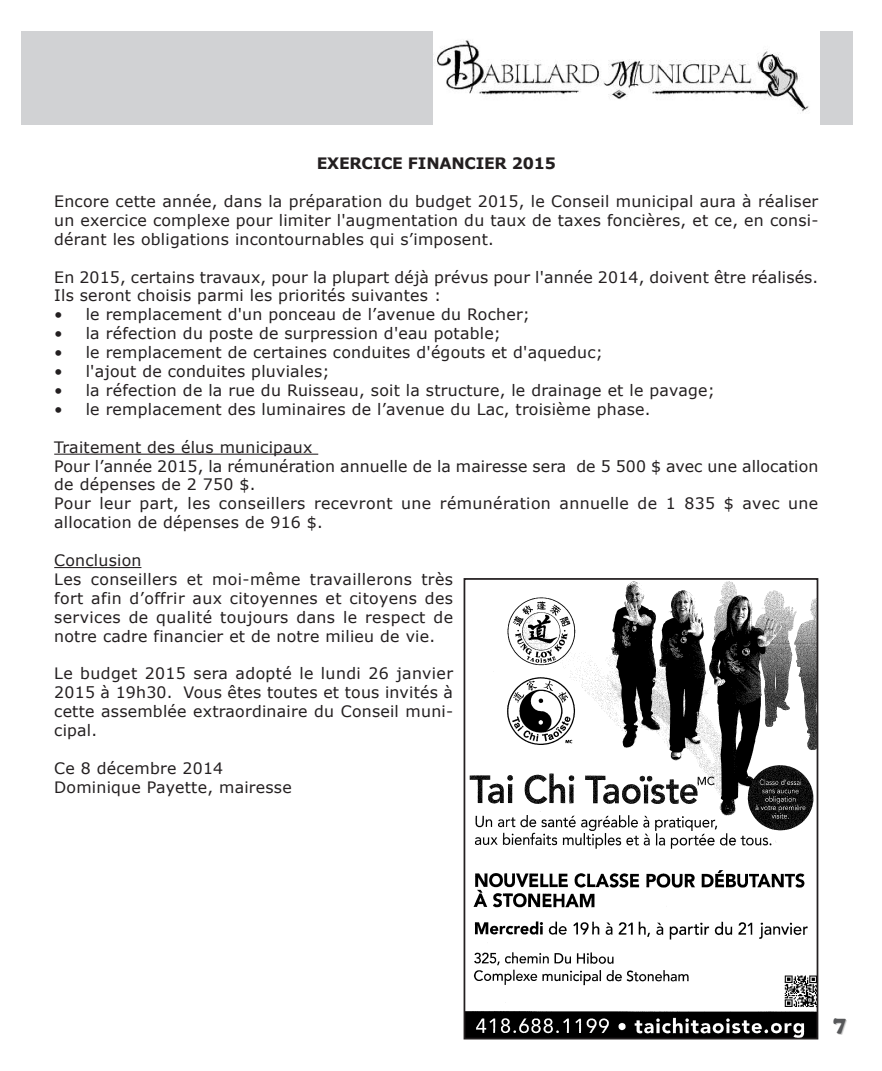
<style>
.page{position:relative;width:882px;height:1071px;background:#fff}
.page>*{position:absolute;margin:0;border:0;box-sizing:border-box;transform-origin:0 0}
.t1{font:21px "Cooper Black Std";color:#57585a}
.t2{font:15.75px/18.9px "Verdana";letter-spacing:.015em;color:#231f20}
.t3{font:700 15.75px "Verdana";letter-spacing:-.015em;color:#231f20}
</style>
<div class="page">
<div style="left:22px;top:32px;width:831px;height:93px;background:#d1d2d4"></div>
<div style="left:434px;top:32px;width:386px;height:94px;background:#fff"></div>
<img style="left:434px;top:40px;width:375px;height:72px">
<hr style="left:54px;top:454px;width:264px;height:1px;background:#231f20">
<hr style="left:54px;top:567px;width:87px;height:1px;background:#231f20">
<img style="left:467px;top:581px;width:348px;height:455px">
<div style="left:464px;top:578px;width:354px;height:461px;border:2px solid #231f20"></div>
<p class="t3" style="left:317px;top:153px;width:241px">EXERCICE FINANCIER 2015</p>
<p class="t2" style="left:54px;top:191px;width:766px;text-align:justify">Encore cette année, dans la préparation du budget 2015, le Conseil municipal aura à réaliser un exercice complexe pour limiter l'augmentation du taux de taxes foncières, et ce, en consi&shy;dérant les obligations incontournables qui s’imposent.</p>
<p class="t2" style="left:54px;top:267px;width:766px">En 2015, certains travaux, pour la plupart déjà prévus pour l'année 2014, doivent être réalisés.<br>Ils seront choisis parmi les priorités suivantes :</p>
<p class="t2" style="left:54px;top:305px;width:477px">• le remplacement d'un ponceau de l’avenue du Rocher;</p>
<p class="t2" style="left:54px;top:323px;width:448px">• la réfection du poste de surpression d'eau potable;</p>
<p class="t2" style="left:54px;top:342px;width:550px">• le remplacement de certaines conduites d'égouts et d'aqueduc;</p>
<p class="t2" style="left:54px;top:361px;width:277px">• l'ajout de conduites pluviales;</p>
<p class="t2" style="left:54px;top:380px;width:662px">• la réfection de la rue du Ruisseau, soit la structure, le drainage et le pavage;</p>
<p class="t2" style="left:54px;top:399px;width:598px">• le remplacement des luminaires de l’avenue du Lac, troisième phase.</p>
<p class="t2" style="left:54px;top:437px;width:766px">Traitement des élus municipaux<br>Pour l’année 2015, la rémunération annuelle de la mairesse sera de 5 500 $ avec une allocation de dépenses de 2 750 $.<br>Pour leur part, les conseillers recevront une rémunération annuelle de 1 835 $ avec une allocation de dépenses de 916 $.</p>
<p class="t2" style="left:54px;top:550px;width:400px">Conclusion<br>Les conseillers et moi-même travaillerons très fort afin d’offrir aux citoyennes et citoyens des services de qualité toujours dans le respect de notre cadre financier et de notre milieu de vie.</p>
<p class="t2" style="left:54px;top:664px;width:401px;text-align:justify">Le budget 2015 sera adopté le lundi 26 janvier 2015 à 19h30. Vous êtes toutes et tous invités à cette assemblée extraordinaire du Conseil muni&shy;cipal.</p>
<p class="t2" style="left:54px;top:758px;width:239px">Ce 8 décembre 2014<br>Dominique Payette, mairesse</p>
<h1 class="t1" style="left:833px;top:1016px;width:15px">7</h1>
</div>
